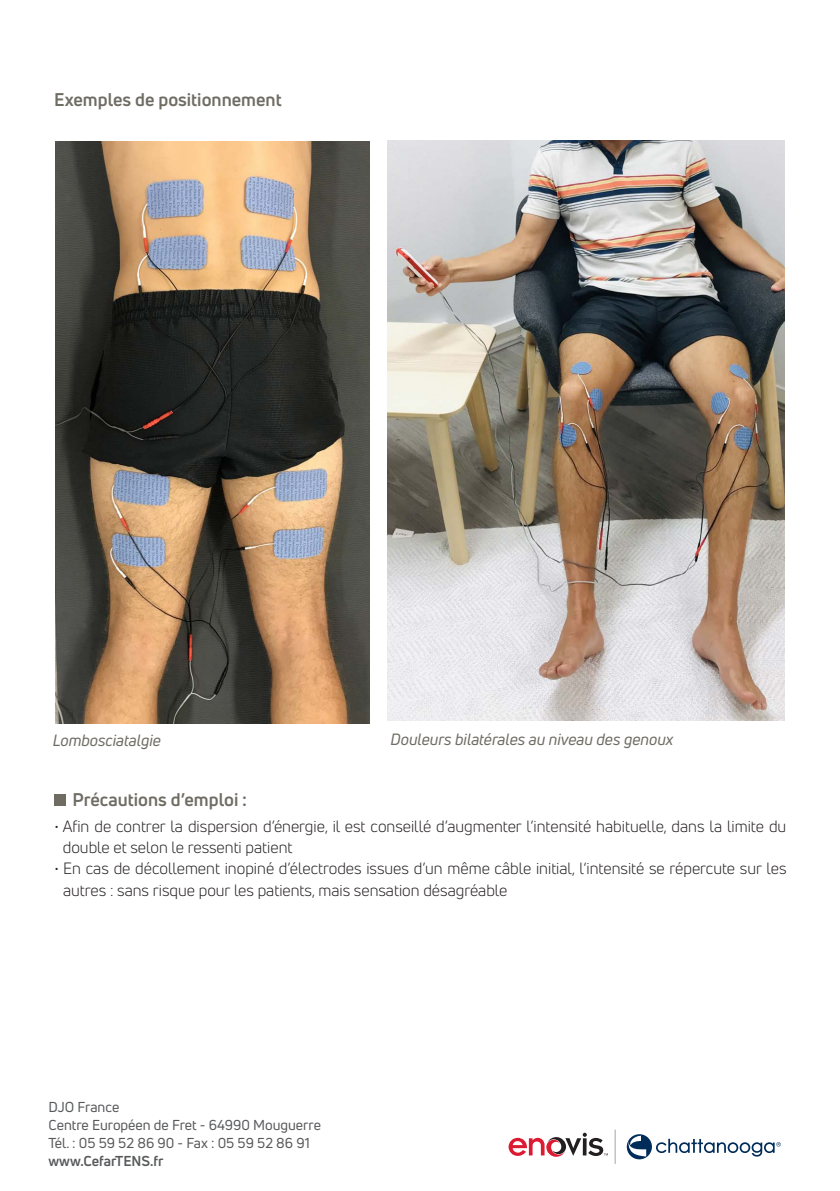
<style>
.page{position:relative;width:840px;height:1191px;background:#fff}
.page>*{position:absolute;margin:0;border:0;box-sizing:border-box;transform-origin:0 0}
.texte_courant{font:700 18px "Uni Neue";color:#6e6c63}
.texte_courant-2{font:16px/21px "Uni Neue";color:#231f20}
.texte_courant-3{font:italic 16px "Uni Neue";color:#6e6c63}
.t1{font:14px/18px "Uni Neue";color:#57585a}
.t2{font:700 14px "Uni Neue";color:#57585a}
</style>
<div class="page">
<hr style="left:614px;top:1129px;width:1px;height:34px;background:#a3a7a9">
<svg style="left:508px;top:1132px;width:99px;height:24px"></svg>
<svg style="left:626px;top:1134px;width:154px;height:25px"></svg>
<div style="left:54px;top:794px;width:12px;height:12px;background:#6e6c63"></div>
<img style="left:55px;top:142px;width:314px;height:581px">
<img style="left:387px;top:140px;width:397px;height:580px">
<p class="texte_courant" style="left:54px;top:88px;width:229px">Exemples de positionnement</p>
<p class="texte_courant-3" style="left:53px;top:730px;width:110px">Lombosciatalgie</p>
<p class="texte_courant-3" style="left:390px;top:729px;width:284px">Douleurs bilatérales au niveau des genoux</p>
<p class="texte_courant" style="left:72px;top:788px;width:176px">Précautions d’emploi :</p>
<p class="texte_courant-2" style="left:63px;top:816px;width:724px;text-indent:-8px">• Afin de contrer la dispersion d’énergie, il est conseillé d’augmenter l’intensité habituelle, dans la limite du double et selon le ressenti patient</p>
<p class="texte_courant-2" style="left:63px;top:858px;width:724px;text-indent:-9px">• En cas de décollement inopiné d’électrodes issues d’un même câble initial, l‘intensité se répercute sur les autres : sans risque pour les patients, mais sensation désagréable</p>
<p class="t1" style="left:48px;top:1097px;width:274px">DJO France<br>Centre Européen de Fret - 64990 Mouguerre<br>Tél. : 05 59 52 86 90 - Fax : 05 59 52 86 91</p>
<p class="t2" style="left:48px;top:1152px;width:116px">www.CefarTENS.fr</p>
</div>
